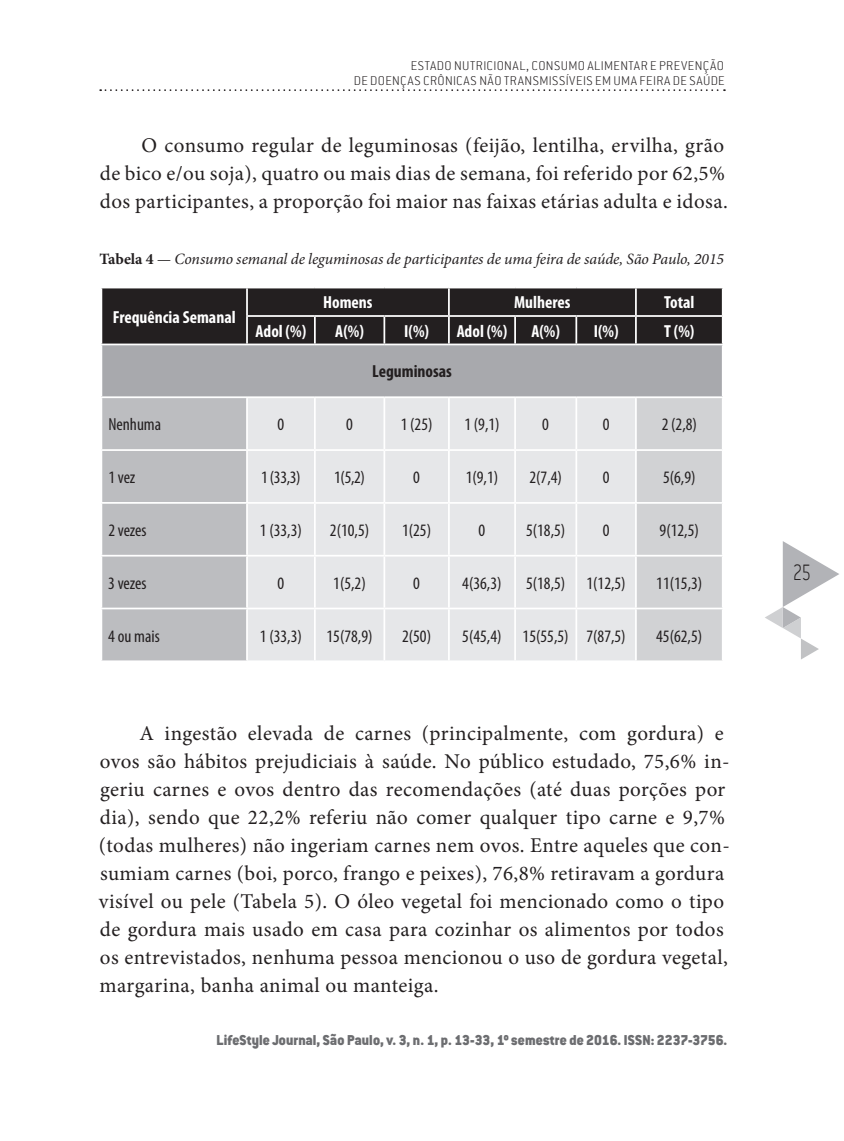
<style>
.page{position:relative;width:844px;height:1141px;background:#fff}
.page>*{position:absolute;margin:0;border:0;box-sizing:border-box;transform-origin:0 0}
.t1{font:200 24.5px "Conduit ITC Std";color:#231f20;scale:.75 1}
.t2{font:21px/28px "Minion Pro";letter-spacing:.02em;color:#231f20}
.t3{font:condensed 17.5px "Myriad Pro";color:#231f20}
.t4{font:700 condensed 17.5px "Myriad Pro";color:#fff}
.t5{font:700 condensed 17.5px "Myriad Pro";color:#231f20}
.t6{font:italic 15.75px "Minion Pro";letter-spacing:-.005em;color:#231f20}
.t7{font:900 15.75px "Conduit ITC Std";letter-spacing:.01em;color:#6c6d70;scale:.91 1}
.t8{font:200 14px/15.8px "Conduit ITC Std";letter-spacing:.03em;color:#231f20;text-align:right}
.s1{font-weight:700;font-style:normal}
</style>
<div class="page">
<svg style="left:100px;top:89px;width:624px;height:2px"></svg>
<svg style="left:765px;top:541px;width:74px;height:119px"></svg>
<div style="left:101px;top:344px;width:621px;height:53px;background:#a8a9ad"></div>
<svg style="left:102px;top:398px;width:144px;height:262px;background:#bdbec1"></svg>
<div style="left:248px;top:398px;width:387px;height:262px;background:#e6e7e9"></div>
<div style="left:636px;top:398px;width:85px;height:262px;background:#d1d2d4"></div>
<hr style="left:100px;top:344px;width:147px;height:1px;background:#fff">
<hr style="left:247px;top:344px;width:68px;height:1px;background:#fff">
<hr style="left:315px;top:344px;width:69px;height:1px;background:#fff">
<hr style="left:384px;top:344px;width:65px;height:1px;background:#fff">
<hr style="left:449px;top:344px;width:66px;height:1px;background:#fff">
<hr style="left:515px;top:344px;width:61px;height:1px;background:#fff">
<hr style="left:576px;top:344px;width:59px;height:1px;background:#fff">
<hr style="left:635px;top:344px;width:88px;height:1px;background:#fff">
<hr style="left:100px;top:396px;width:147px;height:2px;background:#fff">
<hr style="left:247px;top:396px;width:68px;height:2px;background:#fff">
<hr style="left:315px;top:396px;width:69px;height:2px;background:#fff">
<hr style="left:384px;top:396px;width:65px;height:2px;background:#fff">
<hr style="left:449px;top:396px;width:66px;height:2px;background:#fff">
<hr style="left:515px;top:396px;width:61px;height:2px;background:#fff">
<hr style="left:576px;top:396px;width:59px;height:2px;background:#fff">
<hr style="left:635px;top:396px;width:88px;height:2px;background:#fff">
<hr style="left:100px;top:449px;width:147px;height:2px;background:#fff">
<hr style="left:247px;top:449px;width:68px;height:2px;background:#fff">
<hr style="left:315px;top:449px;width:69px;height:2px;background:#fff">
<hr style="left:384px;top:449px;width:65px;height:2px;background:#fff">
<hr style="left:449px;top:449px;width:66px;height:2px;background:#fff">
<hr style="left:515px;top:449px;width:61px;height:2px;background:#fff">
<hr style="left:576px;top:449px;width:59px;height:2px;background:#fff">
<hr style="left:635px;top:449px;width:88px;height:2px;background:#fff">
<hr style="left:100px;top:502px;width:147px;height:2px;background:#fff">
<hr style="left:247px;top:502px;width:68px;height:2px;background:#fff">
<hr style="left:315px;top:502px;width:69px;height:2px;background:#fff">
<hr style="left:384px;top:502px;width:65px;height:2px;background:#fff">
<hr style="left:449px;top:502px;width:66px;height:2px;background:#fff">
<hr style="left:515px;top:502px;width:61px;height:2px;background:#fff">
<hr style="left:576px;top:502px;width:59px;height:2px;background:#fff">
<hr style="left:635px;top:502px;width:88px;height:2px;background:#fff">
<hr style="left:100px;top:555px;width:147px;height:2px;background:#fff">
<hr style="left:247px;top:555px;width:68px;height:2px;background:#fff">
<hr style="left:315px;top:555px;width:69px;height:2px;background:#fff">
<hr style="left:384px;top:555px;width:65px;height:2px;background:#fff">
<hr style="left:449px;top:555px;width:66px;height:2px;background:#fff">
<hr style="left:515px;top:555px;width:61px;height:2px;background:#fff">
<hr style="left:576px;top:555px;width:59px;height:2px;background:#fff">
<hr style="left:635px;top:555px;width:88px;height:2px;background:#fff">
<hr style="left:100px;top:608px;width:147px;height:1px;background:#fff">
<hr style="left:247px;top:608px;width:68px;height:1px;background:#fff">
<hr style="left:315px;top:608px;width:69px;height:1px;background:#fff">
<hr style="left:384px;top:608px;width:65px;height:1px;background:#fff">
<hr style="left:449px;top:608px;width:66px;height:1px;background:#fff">
<hr style="left:515px;top:608px;width:61px;height:1px;background:#fff">
<hr style="left:576px;top:608px;width:59px;height:1px;background:#fff">
<hr style="left:635px;top:608px;width:88px;height:1px;background:#fff">
<hr style="left:100px;top:345px;width:2px;height:51px;background:#fff">
<svg style="left:101px;top:288px;width:621px;height:56px;background:#2f2b2c"></svg>
<hr style="left:721px;top:317px;width:2px;height:27px;background:#fff">
<hr style="left:721px;top:345px;width:2px;height:51px;background:#fff">
<hr style="left:314px;top:398px;width:1px;height:51px;background:#fff">
<hr style="left:383px;top:398px;width:2px;height:51px;background:#fff">
<hr style="left:448px;top:398px;width:1px;height:51px;background:#fff">
<hr style="left:514px;top:398px;width:2px;height:51px;background:#fff">
<hr style="left:575px;top:398px;width:2px;height:51px;background:#fff">
<hr style="left:314px;top:451px;width:1px;height:51px;background:#fff">
<hr style="left:383px;top:451px;width:2px;height:51px;background:#fff">
<hr style="left:448px;top:451px;width:1px;height:51px;background:#fff">
<hr style="left:514px;top:451px;width:2px;height:51px;background:#fff">
<hr style="left:575px;top:451px;width:2px;height:51px;background:#fff">
<hr style="left:314px;top:504px;width:1px;height:51px;background:#fff">
<hr style="left:383px;top:504px;width:2px;height:51px;background:#fff">
<hr style="left:448px;top:504px;width:1px;height:51px;background:#fff">
<hr style="left:514px;top:504px;width:2px;height:51px;background:#fff">
<hr style="left:575px;top:504px;width:2px;height:51px;background:#fff">
<hr style="left:314px;top:557px;width:1px;height:51px;background:#fff">
<hr style="left:383px;top:557px;width:2px;height:51px;background:#fff">
<hr style="left:448px;top:557px;width:1px;height:51px;background:#fff">
<hr style="left:514px;top:557px;width:2px;height:51px;background:#fff">
<hr style="left:575px;top:557px;width:2px;height:51px;background:#fff">
<hr style="left:314px;top:609px;width:1px;height:51px;background:#fff">
<hr style="left:383px;top:609px;width:2px;height:51px;background:#fff">
<hr style="left:448px;top:609px;width:1px;height:51px;background:#fff">
<hr style="left:514px;top:609px;width:2px;height:51px;background:#fff">
<hr style="left:575px;top:609px;width:2px;height:51px;background:#fff">
<p class="t8" style="left:353px;top:57px;width:372px">ESTADO NUTRICIONAL, CONSUMO ALIMENTAR E PREVENÇÃO<br>DE DOENÇAS CRÔNICAS NÃO TRANSMISSÍVEIS EM UMA FEIRA DE SAÚDE</p>
<p class="t2" style="left:100px;top:131px;width:629px;text-indent:42px">O consumo regular de leguminosas (feijão, lentilha, ervilha, grão de bico e/ou soja), quatro ou mais dias de semana, foi referido por 62,5% dos participantes, a proporção foi maior nas faixas etárias adulta e idosa.</p>
<p class="t6" style="left:99px;top:248px;width:626px"><span class="s1">Tabela 4</span> — Consumo semanal de leguminosas de participantes de uma feira de saúde, São Paulo, 2015</p>
<p class="t4" style="left:113px;top:306px;width:124px">Frequência Semanal</p>
<p class="t4" style="left:323px;top:292px;width:51px">Homens</p>
<p class="t4" style="left:514px;top:292px;width:58px">Mulheres</p>
<p class="t4" style="left:664px;top:292px;width:32px">Total</p>
<p class="t4" style="left:255px;top:320px;width:52px">Adol (%)</p>
<p class="t4" style="left:335px;top:320px;width:30px">A(%)</p>
<p class="t4" style="left:404px;top:320px;width:26px">I(%)</p>
<p class="t4" style="left:456px;top:320px;width:52px">Adol (%)</p>
<p class="t4" style="left:531px;top:320px;width:30px">A(%)</p>
<p class="t4" style="left:593px;top:320px;width:26px">I(%)</p>
<p class="t4" style="left:664px;top:320px;width:32px">T (%)</p>
<p class="t5" style="left:372px;top:361px;width:81px">Leguminosas</p>
<p class="t3" style="left:108px;top:414px;width:54px">Nenhuma</p>
<p class="t3" style="left:277px;top:414px;width:8px">0</p>
<p class="t3" style="left:346px;top:414px;width:8px">0</p>
<p class="t3" style="left:400px;top:414px;width:33px">1 (25)</p>
<p class="t3" style="left:464px;top:414px;width:37px">1 (9,1)</p>
<p class="t3" style="left:542px;top:414px;width:8px">0</p>
<p class="t3" style="left:602px;top:414px;width:8px">0</p>
<p class="t3" style="left:661px;top:414px;width:37px">2 (2,8)</p>
<p class="t3" style="left:108px;top:467px;width:29px">1 vez</p>
<p class="t3" style="left:261px;top:467px;width:41px">1 (33,3)</p>
<p class="t3" style="left:334px;top:467px;width:32px">1(5,2)</p>
<p class="t3" style="left:413px;top:467px;width:8px">0</p>
<p class="t3" style="left:465px;top:467px;width:34px">1(9,1)</p>
<p class="t3" style="left:529px;top:467px;width:34px">2(7,4)</p>
<p class="t3" style="left:602px;top:467px;width:8px">0</p>
<p class="t3" style="left:663px;top:467px;width:34px">5(6,9)</p>
<p class="t3" style="left:108px;top:519px;width:40px">2 vezes</p>
<p class="t3" style="left:260px;top:519px;width:43px">1 (33,3)</p>
<p class="t3" style="left:330px;top:519px;width:41px">2(10,5)</p>
<p class="t3" style="left:402px;top:519px;width:31px">1(25)</p>
<p class="t3" style="left:478px;top:519px;width:8px">0</p>
<p class="t3" style="left:526px;top:519px;width:41px">5(18,5)</p>
<p class="t3" style="left:602px;top:519px;width:8px">0</p>
<p class="t3" style="left:659px;top:519px;width:41px">9(12,5)</p>
<p class="t3" style="left:108px;top:572px;width:40px">3 vezes</p>
<p class="t3" style="left:277px;top:572px;width:8px">0</p>
<p class="t3" style="left:333px;top:572px;width:34px">1(5,2)</p>
<p class="t3" style="left:413px;top:572px;width:8px">0</p>
<p class="t3" style="left:462px;top:572px;width:41px">4(36,3)</p>
<p class="t3" style="left:526px;top:572px;width:101px">5(18,5) 1(12,5)</p>
<p class="t3" style="left:656px;top:572px;width:47px">11(15,3)</p>
<p class="t3" style="left:108px;top:625px;width:53px">4 ou mais</p>
<p class="t3" style="left:260px;top:625px;width:43px">1 (33,3)</p>
<p class="t3" style="left:326px;top:625px;width:47px">15(78,9)</p>
<p class="t3" style="left:402px;top:625px;width:31px">2(50)</p>
<p class="t3" style="left:462px;top:625px;width:165px">5(45,4) 15(55,5) 7(87,5)</p>
<p class="t3" style="left:656px;top:625px;width:47px">45(62,5)</p>
<p class="t2" style="left:99px;top:719px;width:632px;text-indent:41px">A ingestão elevada de carnes (principalmente, com gordura) e ovos são hábitos prejudiciais à saúde. No público estudado, 75,6% in&shy;geriu carnes e ovos dentro das recomendações (até duas porções por dia), sendo que 22,2% referiu não comer qualquer tipo carne e 9,7% (todas mulheres) não ingeriam carnes nem ovos. Entre aqueles que con&shy;sumiam carnes (boi, porco, frango e peixes), 76,8% retiravam a gordura visível ou pele (Tabela 5). O óleo vegetal foi mencionado como o tipo de gordura mais usado em casa para cozinhar os alimentos por todos os entrevistados, nenhuma pessoa mencionou o uso de gordura vegetal, margarina, banha animal ou manteiga.</p>
<p class="t7" style="left:216px;top:1031px;width:562px">LifeStyle Journal, São Paulo, v. 3, n. 1, p. 13-33, 1º semestre de 2016. ISSN: 2237-3756.</p>
<p class="t1" style="left:792px;top:557px;width:26px">25</p>
</div>
